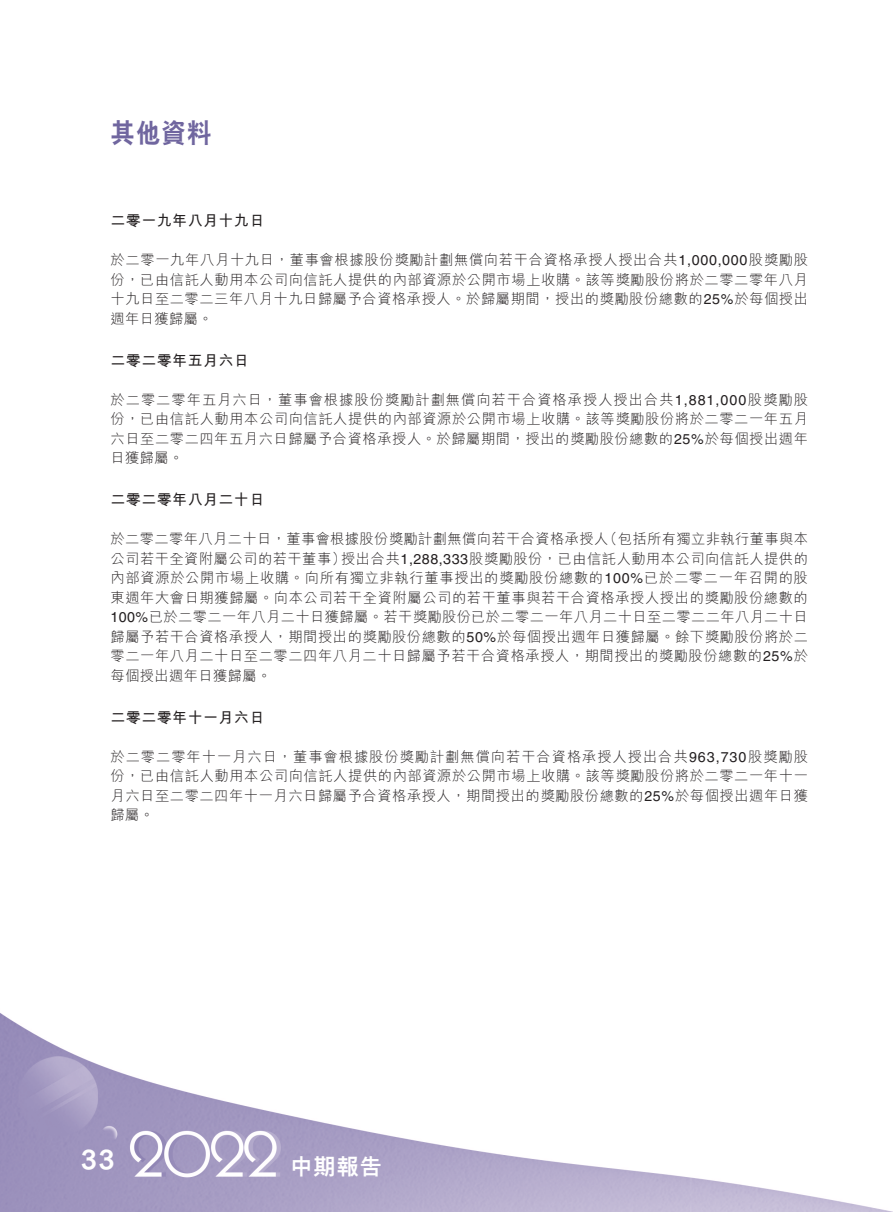
<style>
.page{position:relative;width:893px;height:1212px;background:#fff}
.page>*{position:absolute;margin:0;border:0;box-sizing:border-box;transform-origin:0 0}
.t1{font:800 27px "C Hei 2 HK";color:#70669f;scale:.9 1}
.t2{font:800 27px "M Hei HK";color:#fff}
.t3{font:800 22.5px "M Hei HK";color:#fff}
.t4{font:700 15px "M Hei HK";letter-spacing:.03em;color:#231f20}
.t5{font:300 14.25px/19.5px "M Hei HK";letter-spacing:.04em;color:#231f20;text-align:justify}
.s1{font-family:"Helvetica LT Std";font-weight:400}
</style>
<div class="page">
<img style="left:0;top:1013px;width:893px;height:199px">
<h1 class="t1" style="left:111px;top:115px;width:114px">其他資料</h1>
<p class="t4" style="left:111px;top:210px;width:155px">二零一九年八月十九日</p>
<p class="t5" style="left:111px;top:250px;width:699px">於二零一九年八月十九日，董事會根據股份獎勵計劃無償向若干合資格承授人授出合共<span class="s1">1,000,000</span>股獎勵股份，已由信託人動用本公司向信託人提供的內部資源於公開市場上收購。該等獎勵股份將於二零二零年八月十九日至二零二三年八月十九日歸屬予合資格承授人。於歸屬期間，授出的獎勵股份總數的<span class="s1">25%</span>於每個授出週年日獲歸屬。</p>
<p class="t4" style="left:111px;top:349px;width:140px">二零二零年五月六日</p>
<p class="t5" style="left:111px;top:389px;width:699px">於二零二零年五月六日，董事會根據股份獎勵計劃無償向若干合資格承授人授出合共<span class="s1">1,881,000</span>股獎勵股份，已由信託人動用本公司向信託人提供的內部資源於公開市場上收購。該等獎勵股份將於二零二一年五月六日至二零二四年五月六日歸屬予合資格承授人。於歸屬期間，授出的獎勵股份總數的<span class="s1">25%</span>於每個授出週年日獲歸屬。</p>
<p class="t4" style="left:111px;top:489px;width:155px">二零二零年八月二十日</p>
<p class="t5" style="left:111px;top:529px;width:699px">於二零二零年八月二十日，董事會根據股份獎勵計劃無償向若干合資格承授人（包括所有獨立非執行董事與本公司若干全資附屬公司的若干董事）授出合共<span class="s1">1,288,333</span>股獎勵股份，已由信託人動用本公司向信託人提供的內部資源於公開市場上收購。向所有獨立非執行董事授出的獎勵股份總數的<span class="s1">100%</span>已於二零二一年召開的股東週年大會日期獲歸屬。向本公司若干全資附屬公司的若干董事與若干合資格承授人授出的獎勵股份總數的<span class="s1">100%</span>已於二零二一年八月二十日獲歸屬。若干獎勵股份已於二零二一年八月二十日至二零二二年八月二十日歸屬予若干合資格承授人，期間授出的獎勵股份總數的<span class="s1">50%</span>於每個授出週年日獲歸屬。餘下獎勵股份將於二零二一年八月二十日至二零二四年八月二十日歸屬予若干合資格承授人，期間授出的獎勵股份總數的<span class="s1">25%</span>於每個授出週年日獲歸屬。</p>
<p class="t4" style="left:111px;top:706px;width:155px">二零二零年十一月六日</p>
<p class="t5" style="left:111px;top:746px;width:699px">於二零二零年十一月六日，董事會根據股份獎勵計劃無償向若干合資格承授人授出合共<span class="s1">963,730</span>股獎勵股份，已由信託人動用本公司向信託人提供的內部資源於公開市場上收購。該等獎勵股份將於二零二一年十一月六日至二零二四年十一月六日歸屬予合資格承授人，期間授出的獎勵股份總數的<span class="s1">25%</span>於每個授出週年日獲歸屬。</p>
<h1 class="t2" style="left:81px;top:1146px;width:36px">33</h1>
<h2 class="t3" style="left:290px;top:1155px;width:93px">中期報告</h2>
</div>
